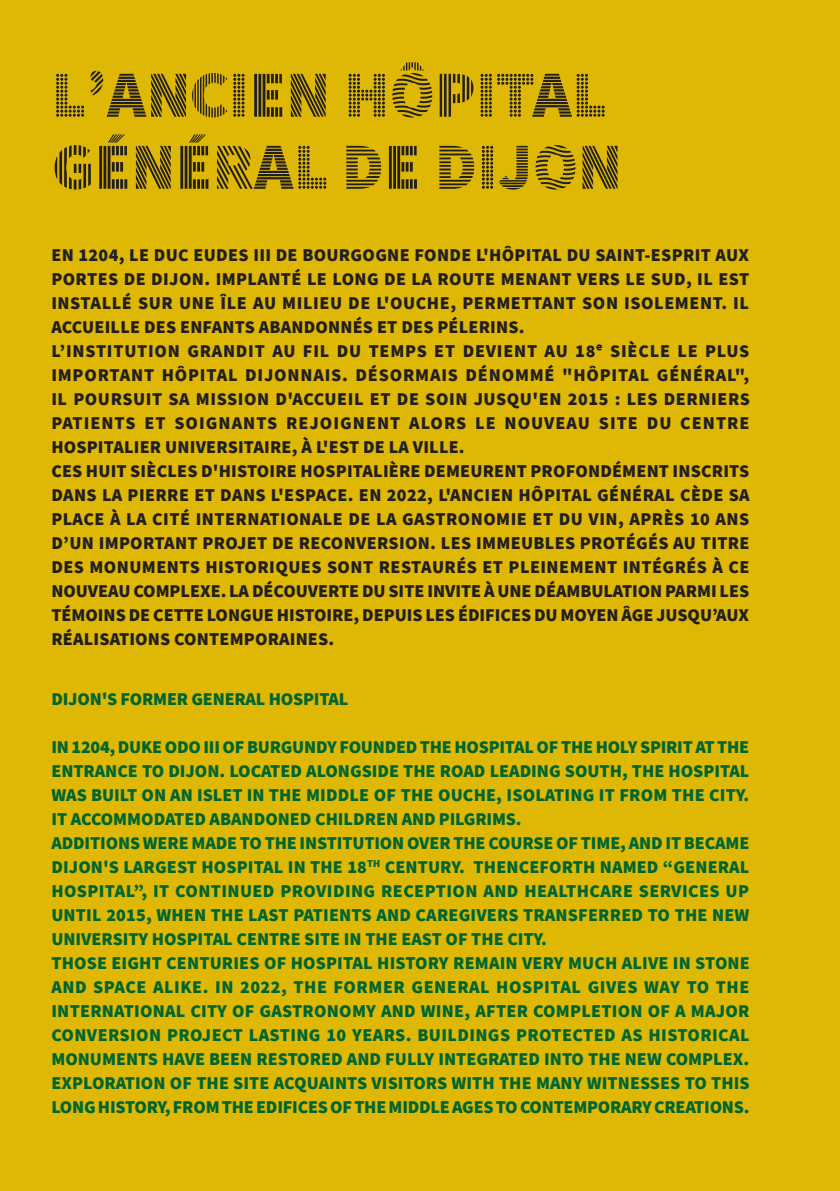
<style>
.page{position:relative;width:840px;height:1191px;background:#fff}
.page>*{position:absolute;margin:0;border:0;box-sizing:border-box;transform-origin:0 0}
.t1{font:900 66px/72px "Source Sans Pro DISPLAYV2";color:#231f20}
.t2{font:900 18px/24px "Source Sans Pro";color:#00652e}
.t3{font:900 18px/24px "Source Sans Pro";letter-spacing:.02em;color:#231f20}
</style>
<div class="page">
<div style="left:0;top:0;width:839px;height:1191px;background:#dfb805"></div>
<h1 class="t1" style="left:51px;top:61px;width:572px">L'ANCIEN HÔPITAL<br>GÉNÉRAL DE DIJON</h1>
<p class="t3" style="left:51px;top:242px;width:699px">EN 1204, LE DUC EUDES III DE BOURGOGNE FONDE L'HÔPITAL DU SAINT-ESPRIT AUX PORTES DE DIJON. IMPLANTÉ LE LONG DE LA ROUTE MENANT VERS LE SUD, IL EST INSTALLÉ SUR UNE ÎLE AU MILIEU DE L'OUCHE, PERMETTANT SON ISOLEMENT. IL ACCUEILLE DES ENFANTS ABANDONNÉS ET DES PÉLERINS.<br>L’INSTITUTION GRANDIT AU FIL DU TEMPS ET DEVIENT AU 18ᵉ SIÈCLE LE PLUS IMPORTANT HÔPITAL DIJONNAIS. DÉSORMAIS DÉNOMMÉ "HÔPITAL GÉNÉRAL", IL POURSUIT SA MISSION D'ACCUEIL ET DE SOIN JUSQU'EN 2015 : LES DERNIERS PATIENTS ET SOIGNANTS REJOIGNENT ALORS LE NOUVEAU SITE DU CENTRE HOSPITALIER UNIVERSITAIRE, À L'EST DE LA VILLE.<br>CES HUIT SIÈCLES D'HISTOIRE HOSPITALIÈRE DEMEURENT PROFONDÉMENT INSCRITS DANS LA PIERRE ET DANS L'ESPACE. EN 2022, L'ANCIEN HÔPITAL GÉNÉRAL CÈDE SA PLACE À LA CITÉ INTERNATIONALE DE LA GASTRONOMIE ET DU VIN, APRÈS 10 ANS D’UN IMPORTANT PROJET DE RECONVERSION. LES IMMEUBLES PROTÉGÉS AU TITRE DES MONUMENTS HISTORIQUES SONT RESTAURÉS ET PLEINEMENT INTÉGRÉS À CE NOUVEAU COMPLEXE. LA DÉCOUVERTE DU SITE INVITE À UNE DÉAMBULATION PARMI LES TÉMOINS DE CETTE LONGUE HISTOIRE, DEPUIS LES ÉDIFICES DU MOYEN ÂGE JUSQU’AUX RÉALISATIONS CONTEMPORAINES.</p>
<p class="t2" style="left:51px;top:686px;width:298px">DIJON'S FORMER GENERAL HOSPITAL</p>
<p class="t2" style="left:51px;top:734px;width:699px">IN 1204, DUKE ODO III OF BURGUNDY FOUNDED THE HOSPITAL OF THE HOLY SPIRIT AT THE ENTRANCE TO DIJON. LOCATED ALONGSIDE THE ROAD LEADING SOUTH, THE HOSPITAL WAS BUILT ON AN ISLET IN THE MIDDLE OF THE OUCHE, ISOLATING IT FROM THE CITY.<br>IT ACCOMMODATED ABANDONED CHILDREN AND PILGRIMS.<br>ADDITIONS WERE MADE TO THE INSTITUTION OVER THE COURSE OF TIME, AND IT BECAME DIJON'S LARGEST HOSPITAL IN THE 18<sup>TH</sup> CENTURY. THENCEFORTH NAMED “GENERAL HOSPITAL”, IT CONTINUED PROVIDING RECEPTION AND HEALTHCARE SERVICES UP UNTIL 2015, WHEN THE LAST PATIENTS AND CAREGIVERS TRANSFERRED TO THE NEW UNIVERSITY HOSPITAL CENTRE SITE IN THE EAST OF THE CITY.<br>THOSE EIGHT CENTURIES OF HOSPITAL HISTORY REMAIN VERY MUCH ALIVE IN STONE AND SPACE ALIKE. IN 2022, THE FORMER GENERAL HOSPITAL GIVES WAY TO THE INTERNATIONAL CITY OF GASTRONOMY AND WINE, AFTER COMPLETION OF A MAJOR CONVERSION PROJECT LASTING 10 YEARS. BUILDINGS PROTECTED AS HISTORICAL MONUMENTS HAVE BEEN RESTORED AND FULLY INTEGRATED INTO THE NEW COMPLEX.<br>EXPLORATION OF THE SITE ACQUAINTS VISITORS WITH THE MANY WITNESSES TO THIS LONG HISTORY, FROM THE EDIFICES OF THE MIDDLE AGES TO CONTEMPORARY CREATIONS.</p>
</div>
